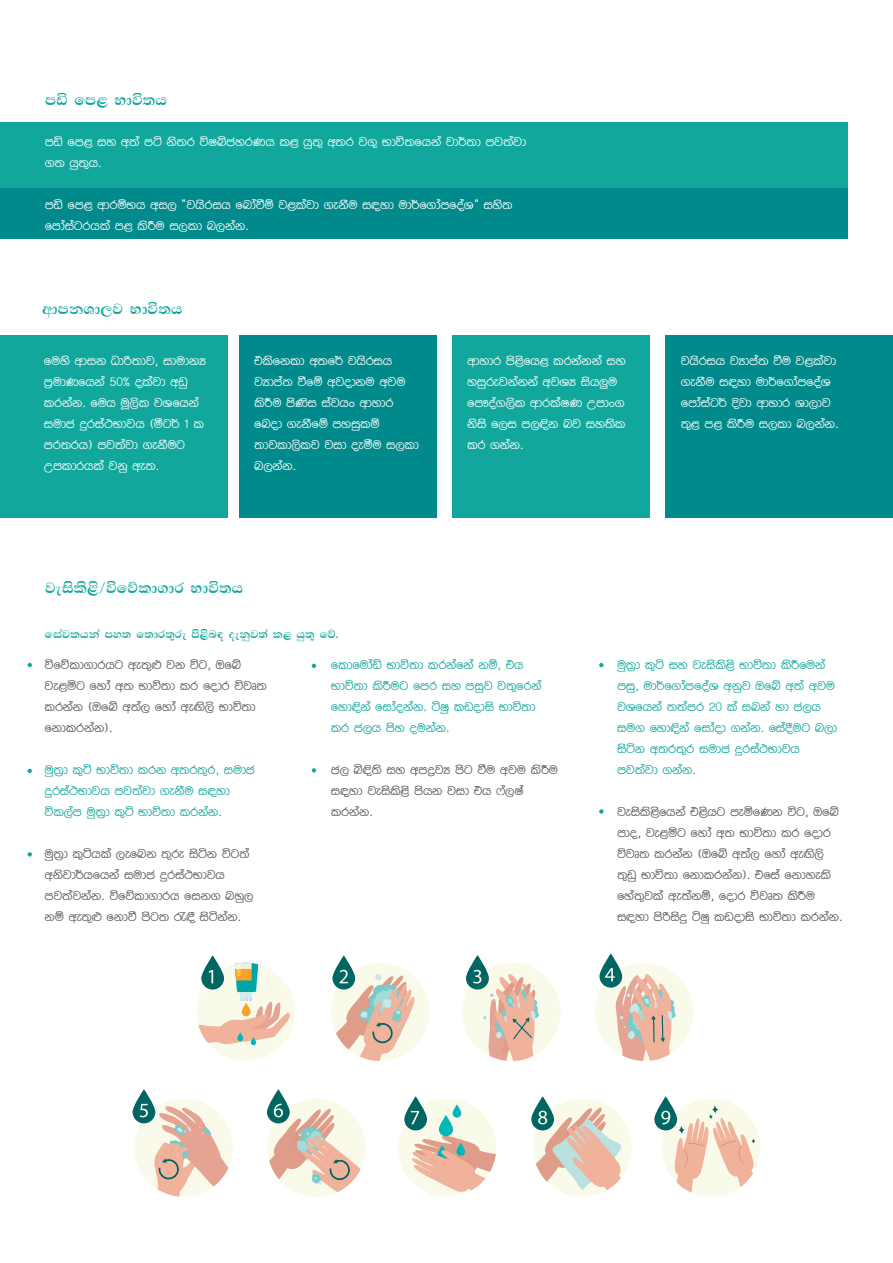
<style>
.page{position:relative;width:893px;height:1263px;background:#fff}
.page>*{position:absolute;margin:0;border:0;box-sizing:border-box;transform-origin:0 0}
.t1{font:700 18px "Abhaya";color:#12a79d}
.t2{font:13.5px/21px "Malithi";color:#fff}
.t3{font:13.5px/21px "Malithi";color:#57585a}
.t4{font:13.5px/21px "Malithi";color:#12a79d}
.t5{font:700 13.5px "Abhaya";color:#12a79d}
</style>
<div class="page">
<div style="left:0;top:335px;width:227px;height:183px;background:#12a79d"></div>
<div style="left:0;top:123px;width:848px;height:65px;background:#12a79d"></div>
<div style="left:0;top:188px;width:848px;height:50px;background:#008a8b"></div>
<div style="left:240px;top:335px;width:197px;height:183px;background:#008a8b"></div>
<div style="left:452px;top:335px;width:198px;height:183px;background:#12a79d"></div>
<div style="left:666px;top:335px;width:227px;height:183px;background:#008a8b"></div>
<svg style="left:28px;top:663px;width:4px;height:4px"></svg>
<svg style="left:312px;top:664px;width:4px;height:4px"></svg>
<svg style="left:599px;top:663px;width:4px;height:4px"></svg>
<svg style="left:599px;top:809px;width:4px;height:5px"></svg>
<svg style="left:312px;top:768px;width:4px;height:4px"></svg>
<svg style="left:28px;top:769px;width:4px;height:4px"></svg>
<svg style="left:28px;top:852px;width:4px;height:4px"></svg>
<div style="left:197px;top:963px;width:98px;height:98px;background:#f9fae9;border-radius:50%"></div>
<svg style="left:241px;top:992px;width:11px;height:7px"></svg>
<svg style="left:197px;top:999px;width:93px;height:45px"></svg>
<svg style="left:233px;top:963px;width:26px;height:29px"></svg>
<svg style="left:201px;top:955px;width:23px;height:34px"></svg>
<svg style="left:209px;top:970px;width:4px;height:13px"></svg>
<div style="left:331px;top:963px;width:98px;height:98px;background:#f9fae9;border-radius:50%"></div>
<svg style="left:332px;top:955px;width:23px;height:34px"></svg>
<svg style="left:332px;top:970px;width:83px;height:91px"></svg>
<div style="left:398px;top:1098px;width:98px;height:99px;background:#f9fae9;border-radius:50%"></div>
<svg style="left:410px;top:1135px;width:86px;height:62px"></svg>
<svg style="left:439px;top:1115px;width:14px;height:21px"></svg>
<svg style="left:456px;top:1143px;width:9px;height:13px"></svg>
<svg style="left:453px;top:1104px;width:8px;height:13px"></svg>
<svg style="left:404px;top:1096px;width:23px;height:34px"></svg>
<svg style="left:411px;top:1111px;width:8px;height:13px"></svg>
<div style="left:595px;top:963px;width:99px;height:98px;background:#f9fae9;border-radius:50%"></div>
<svg style="left:599px;top:953px;width:23px;height:34px"></svg>
<svg style="left:605px;top:968px;width:72px;height:93px"></svg>
<div style="left:462px;top:963px;width:98px;height:98px;background:#f9fae9;border-radius:50%"></div>
<svg style="left:466px;top:955px;width:23px;height:34px"></svg>
<svg style="left:473px;top:970px;width:67px;height:91px"></svg>
<div style="left:134px;top:1098px;width:99px;height:99px;background:#f9fae9;border-radius:50%"></div>
<svg style="left:133px;top:1089px;width:22px;height:34px"></svg>
<svg style="left:140px;top:1104px;width:91px;height:93px"></svg>
<svg style="left:267px;top:1089px;width:23px;height:34px"></svg>
<svg style="left:267px;top:1104px;width:99px;height:93px"></svg>
<div style="left:533px;top:1098px;width:98px;height:99px;background:#f9fae9;border-radius:50%"></div>
<svg style="left:531px;top:1096px;width:23px;height:34px"></svg>
<svg style="left:533px;top:1105px;width:98px;height:92px"></svg>
<div style="left:662px;top:1098px;width:98px;height:99px;background:#f9fae9;border-radius:50%"></div>
<svg style="left:654px;top:1096px;width:23px;height:34px"></svg>
<svg style="left:712px;top:1104px;width:6px;height:10px"></svg>
<svg style="left:661px;top:1111px;width:99px;height:86px"></svg>
<h1 class="t1" style="left:45px;top:91px;width:123px">mä fm&lt; Ndú;h</h1>
<p class="t2" style="left:45px;top:131px;width:483px">mä fm&lt; iy w;a má ks;r úIìcyrKh l&lt; hq;=w;r j.=Ndú;fhka jdr®;d mj;ajd .; hq;=h'</p>
<p class="t2" style="left:45px;top:194px;width:469px">mä fm&lt; wdrïNh wi, §jhsrih fndaùï j&lt;lajd .ekSu i|yd udr®f.damfoaY¶ iys; fmdaiagrhla m&lt; ls¯u i,ld n,kak'</p>
<h1 class="t1" style="left:42px;top:300px;width:142px">wdmkYd,j Ndú;h</h1>
<p class="t2" style="left:44px;top:350px;width:163px">fuyswdik Od˙;dj" idudkH m%udKfhka 50] olajd wvq lrkak' fuh uQ,sl jYfhka iudc ≥ria:Ndjh ^ógr®1 l mr;rh&amp; mj;ajd .ekSug<br>Wmldrhla jkqwe;'</p>
<p class="t2" style="left:255px;top:350px;width:166px">tlsfkld w;fr®jhsrih jHdma; ùfï wjodku wju ls¯u ms◊i iajhx wdydr fnod .ekSfï myiqlï ;djld,slj jid oeóu i,ld n,kak'</p>
<p class="t2" style="left:467px;top:351px;width:160px">wdydr ms&lt;sfh&lt; lrkakka iy yiqrejkakka wjYH ishÆu fm!oa.,sl wdrlaIK Wmdx. ksisf,i m,¢k nj iy;sl lr .kak'</p>
<p class="t2" style="left:681px;top:351px;width:159px">jhsrih jHdma; ùu j&lt;lajd .ekSu i|yd udr®f.damfoaY fmdaiagr®†jd wdydr Yd,dj ;=&lt; m&lt; ls¯u i,ld n,kak'</p>
<h1 class="t1" style="left:45px;top:579px;width:200px">jeisls&lt;s$úfõld.dr Ndú;h</h1>
<p class="t5" style="left:45px;top:628px;width:295px">fiajlhka my; f;dr;=re ms&lt;sn| oekqj;a l&lt; hq;=fõ'</p>
<p class="t3" style="left:45px;top:654px;width:224px">úfõld.drhg we;=Ω jk úg" Tfí je&lt;ñg fyda w; Ndú;d lr fodr újD; lrkak ^Tfí w;a, fyda weÛs,sNdú;d fkdlrkak&amp;'</p>
<p class="t4" style="left:45px;top:759px;width:212px">uq;%d l=á Ndú;d lrk w;r;=r" iudc ≥ria:Ndjh mj;ajd .ekSu i|yd úl,am uq;%d l=á Ndú;d lrkak'</p>
<p class="t3" style="left:45px;top:843px;width:210px">uq;%d l=áhla ,efnk ;=re isák úg;a wksjdr®hfhka iudc ≥ria:Ndjh mj;ajkak' úfõld.drh fik. nyq, kï we;=Ω fkdù msg; /£ isákak'</p>
<p class="t4" style="left:331px;top:654px;width:216px">fldfudaâ Ndú;d lrkafka kï" th<br>Ndú;d ls¯ug fmr iy miqj j;=frka fyd¢ka fidaokak' áIqlvodisNdú;d lr c,h msy oukak'</p>
<p class="t3" style="left:331px;top:759px;width:228px">c, ì¢;siy wmøjH msg ùu wju ls¯u i|yd jeisls&lt;smshk jid th µa,Ia lrkak'</p>
<p class="t4" style="left:617px;top:654px;width:222px">uq;%d l=á iy jeisls&lt;sNdú;d ls¯fuka miq" udr®f.damfoaY wkqj Tfí w;a wju jYfhka ;;amr 20 la inka yd c,h iu. fyd¢ka fidaod .kak' fia°ug n,d isák w;r;=r iudc ≥ria:Ndjh mj;ajd .kak'</p>
<p class="t3" style="left:617px;top:801px;width:227px">jeisls&lt;sfhka t&lt;shg meñfKk úg" Tfí mdo" je&lt;ñg fyda w; Ndú;d lr fodr újD; lrkak ^Tfí w;a, fyda weÛs,s ;=vqNdú;d fkdlrkak&amp;' tfia fkdyels fya;=jla we;akï" fodr újD; ls¯u i|yd ms˙is≥ áIqlvodisNdú;d lrkak'</p>
</div>
